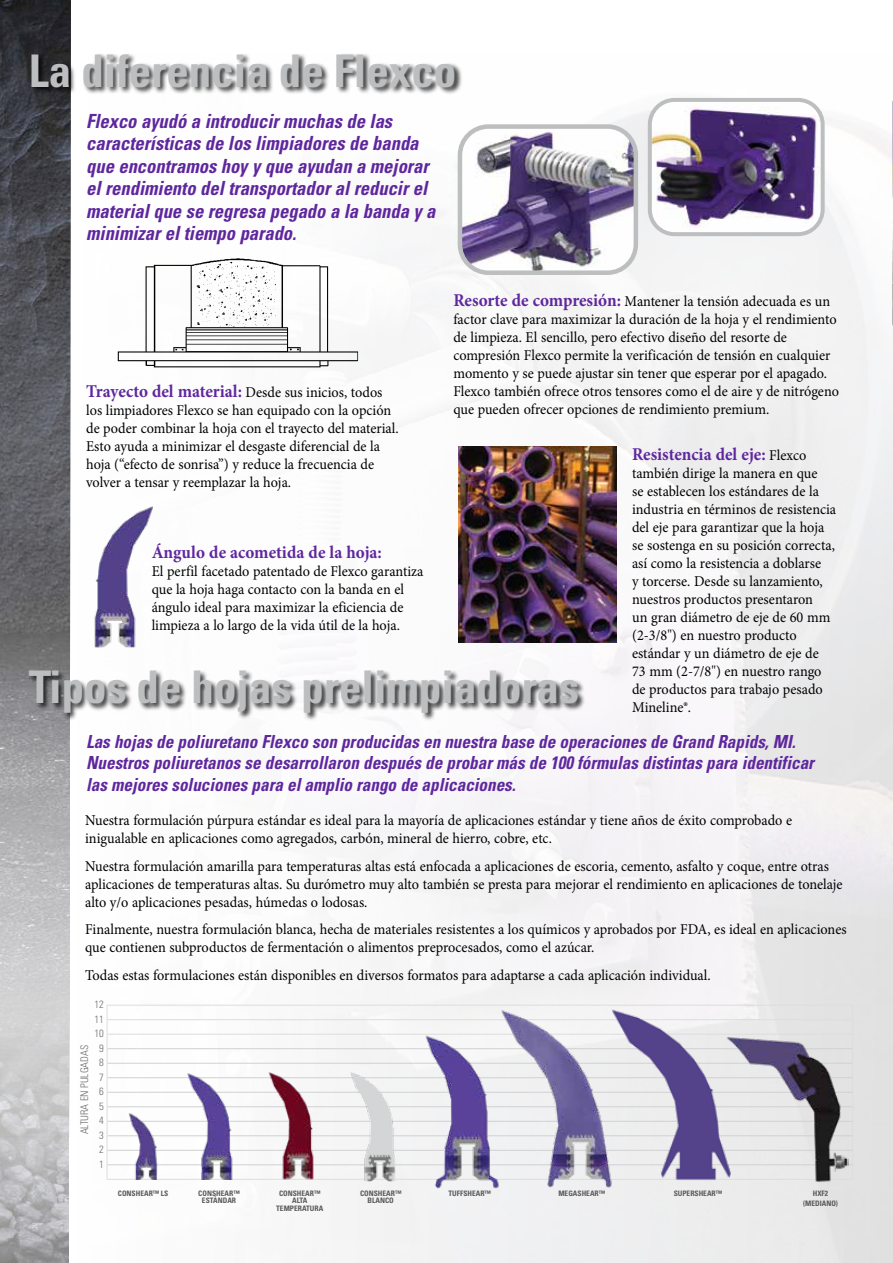
<style>
.page{position:relative;width:893px;height:1263px;background:#fff}
.page>*{position:absolute;margin:0;border:0;box-sizing:border-box;transform-origin:0 0}
.t1{font:700 condensed 45px "Univers LT Std";color:#bcbec0}
.t2{font:italic 700 condensed 19.5px/22.5px "Univers LT Std";color:#5f279e;scale:.95 1}
.t3{font:italic 700 condensed 18px/21.6px "Univers LT Std";color:#5f279e;scale:.95 1}
.t4{font:700 18px "Minion Pro";color:#5f279e;scale:.95 1}
.t5{font:15px/18px "Minion Pro";color:#000;scale:.95 1}
.t6{font:300 condensed 10.5px/14.5px "Univers LT Std";color:#6d6e71;text-align:center}
.t7{font:700 condensed 7.5px/7.5px "Univers LT Std";color:#58595b;text-align:center}
.s1{font-weight:700;font-size:18px;color:#5f279e}
.s2{font-weight:400;font-size:15px;color:#000}
.s3{font-weight:700;font-stretch:condensed}
</style>
<div class="page">
<img style="left:95px;top:97px;width:798px;height:1166px">
<img style="left:0;top:670px;width:70px;height:455px">
<img style="left:0;top:1007px;width:69px;height:256px">
<img style="left:0;top:0;width:71px;height:670px">
<hr style="left:107px;top:1005px;width:746px;height:1px;background:#dcddde">
<hr style="left:107px;top:1019px;width:746px;height:1px;background:#dcddde">
<hr style="left:107px;top:1034px;width:746px;height:1px;background:#dcddde">
<svg style="left:107px;top:1006px;width:1px;height:173px"></svg>
<svg style="left:852px;top:1006px;width:1px;height:173px"></svg>
<hr style="left:107px;top:1179px;width:746px;height:1px;background:#dcddde">
<hr style="left:107px;top:1048px;width:745px;height:1px;background:#cfd1d2">
<hr style="left:107px;top:1063px;width:745px;height:1px;background:#cfd1d2">
<hr style="left:107px;top:1077px;width:745px;height:1px;background:#cfd1d2">
<hr style="left:107px;top:1092px;width:745px;height:1px;background:#cfd1d2">
<hr style="left:107px;top:1106px;width:745px;height:1px;background:#cfd1d2">
<hr style="left:107px;top:1121px;width:745px;height:1px;background:#cfd1d2">
<hr style="left:107px;top:1135px;width:745px;height:1px;background:#cfd1d2">
<hr style="left:107px;top:1150px;width:745px;height:1px;background:#cfd1d2">
<hr style="left:107px;top:1164px;width:745px;height:1px;background:#cfd1d2">
<div style="left:31px;top:53px;width:431px;height:42px;background:#000;opacity:.75"></div>
<div style="left:28px;top:670px;width:558px;height:51px;background:#000;opacity:.75"></div>
<img style="left:892px;top:100px;width:1px;height:50px">
<img style="left:892px;top:150px;width:1px;height:36px">
<img style="left:94px;top:506px;width:59px;height:141px">
<img style="left:650px;top:100px;width:172px;height:134px">
<div style="left:648px;top:98px;width:177px;height:138px;border:4px solid #bcbec0;border-radius:25px"></div>
<img style="left:460px;top:127px;width:176px;height:146px">
<div style="left:458px;top:124px;width:180px;height:151px;border:4px solid #bcbec0;border-radius:28px"></div>
<img style="left:128px;top:1110px;width:30px;height:70px">
<img style="left:265px;top:1070px;width:56px;height:113px">
<img style="left:348px;top:1071px;width:50px;height:110px">
<img style="left:187px;top:1072px;width:52px;height:108px">
<img style="left:424px;top:1031px;width:74px;height:158px">
<img style="left:498px;top:1004px;width:119px;height:186px">
<img style="left:609px;top:1005px;width:123px;height:180px">
<img style="left:892px;top:186px;width:1px;height:165px">
<img style="left:112px;top:252px;width:252px;height:121px">
<img style="left:459px;top:447px;width:158px;height:195px">
<img style="left:724px;top:1034px;width:124px;height:151px">
<h1 class="t1" style="left:29px;top:43px;width:429px">La diferencia de Flexco</h1>
<p class="t2" style="left:86px;top:109px;width:369px">Flexco ayudó a introducir muchas de las características de los limpiadores de banda que encontramos hoy y que ayudan a mejorar el rendimiento del transportador al reducir el material que se regresa pegado a la banda y a minimizar el tiempo parado.</p>
<p class="t5" style="left:453px;top:292px;width:407px"><span class="s1">Resorte de compresión:</span> Mantener la tensión adecuada es un factor clave para maximizar la duración de la hoja y el rendimiento de limpieza. El sencillo, pero efectivo diseño del resorte de compresión Flexco permite la verificación de tensión en cualquier momento y se puede ajustar sin tener que esperar por el apagado.<br>Flexco también ofrece otros tensores como el de aire y de nitrógeno que pueden ofrecer opciones de rendimiento premium.</p>
<p class="t5" style="left:86px;top:383px;width:330px"><span class="s1">Trayecto del material:</span> Desde sus inicios, todos los limpiadores Flexco se han equipado con la opción de poder combinar la hoja con el trayecto del material.<br>Esto ayuda a minimizar el desgaste diferencial de la hoja (“efecto de sonrisa”) y reduce la frecuencia de volver a tensar y reemplazar la hoja.</p>
<p class="t4" style="left:632px;top:441px;width:185px">Resistencia del eje: <span class="s2">Flexco</span></p>
<p class="t5" style="left:632px;top:464px;width:216px">también dirige la manera en que<br>se establecen los estándares de la industria en términos de resistencia del eje para garantizar que la hoja se sostenga en su posición correcta, así como la resistencia a doblarse<br>y torcerse. Desde su lanzamiento, nuestros productos presentaron<br>un gran diámetro de eje de 60 mm (2-3/8") en nuestro producto estándar y un diámetro de eje de<br>73 mm (2-7/8") en nuestro rango de productos para trabajo pesado<br>Mineline<span class="s3">®</span>.</p>
<p class="t4" style="left:152px;top:540px;width:244px">Ángulo de acometida de la hoja:</p>
<p class="t5" style="left:152px;top:562px;width:288px">El perfil facetado patentado de Flexco garantiza que la hoja haga contacto con la banda en el ángulo ideal para maximizar la eficiencia de limpieza a lo largo de la vida útil de la hoja.</p>
<h1 class="t1" style="left:29px;top:660px;width:552px">Tipos de hojas prelimpiadoras</h1>
<p class="t3" style="left:86px;top:731px;width:767px">Las hojas de poliuretano Flexco son producidas en nuestra base de operaciones de Grand Rapids, MI.<br>Nuestros poliuretanos se desarrollaron después de probar más de 100 fórmulas distintas para identificar las mejores soluciones para el amplio rango de aplicaciones.</p>
<p class="t5" style="left:85px;top:811px;width:746px">Nuestra formulación púrpura estándar es ideal para la mayoría de aplicaciones estándar y tiene años de éxito comprobado e inigualable en aplicaciones como agregados, carbón, mineral de hierro, cobre, etc.</p>
<p class="t5" style="left:85px;top:857px;width:799px">Nuestra formulación amarilla para temperaturas altas está enfocada a aplicaciones de escoria, cemento, asfalto y coque, entre otras aplicaciones de temperaturas altas. Su durómetro muy alto también se presta para mejorar el rendimiento en aplicaciones de tonelaje alto y/o aplicaciones pesadas, húmedas o lodosas.</p>
<p class="t5" style="left:85px;top:921px;width:803px">Finalmente, nuestra formulación blanca, hecha de materiales resistentes a los químicos y aprobados por FDA, es ideal en aplicaciones que contienen subproductos de fermentación o alimentos preprocesados, como el azúcar.</p>
<p class="t5" style="left:85px;top:966px;width:660px">Todas estas formulaciones están disponibles en diversos formatos para adaptarse a cada aplicación individual.</p>
<p class="t6" style="left:95px;top:997px;width:11px">12<br>11<br>10<br>9<br>8<br>7<br>6<br>5<br>4<br>3<br>2<br>1</p>
<p class="t6" style="left:77px;top:1134px;width:91px;rotate:-90deg">ALTURA EN PULGADAS</p>
<p class="t7" style="left:118px;top:1189px;width:52px">CONSHEAR™ LS</p>
<p class="t7" style="left:276px;top:1189px;width:49px">CONSHEAR™<br>ALTA<br>TEMPERATURA</p>
<p class="t7" style="left:360px;top:1189px;width:43px">CONSHEAR™<br>BLANCO</p>
<p class="t7" style="left:198px;top:1189px;width:43px">CONSHEAR™<br>ESTÁNDAR</p>
<p class="t7" style="left:448px;top:1189px;width:44px">TUFFSHEAR™</p>
<p class="t7" style="left:558px;top:1189px;width:48px">MEGASHEAR™</p>
<p class="t7" style="left:674px;top:1189px;width:50px">SUPERSHEAR™</p>
<p class="t7" style="left:803px;top:1188px;width:37px;line-height:10.2px">HXF2 (MEDIANO)</p>
</div>
